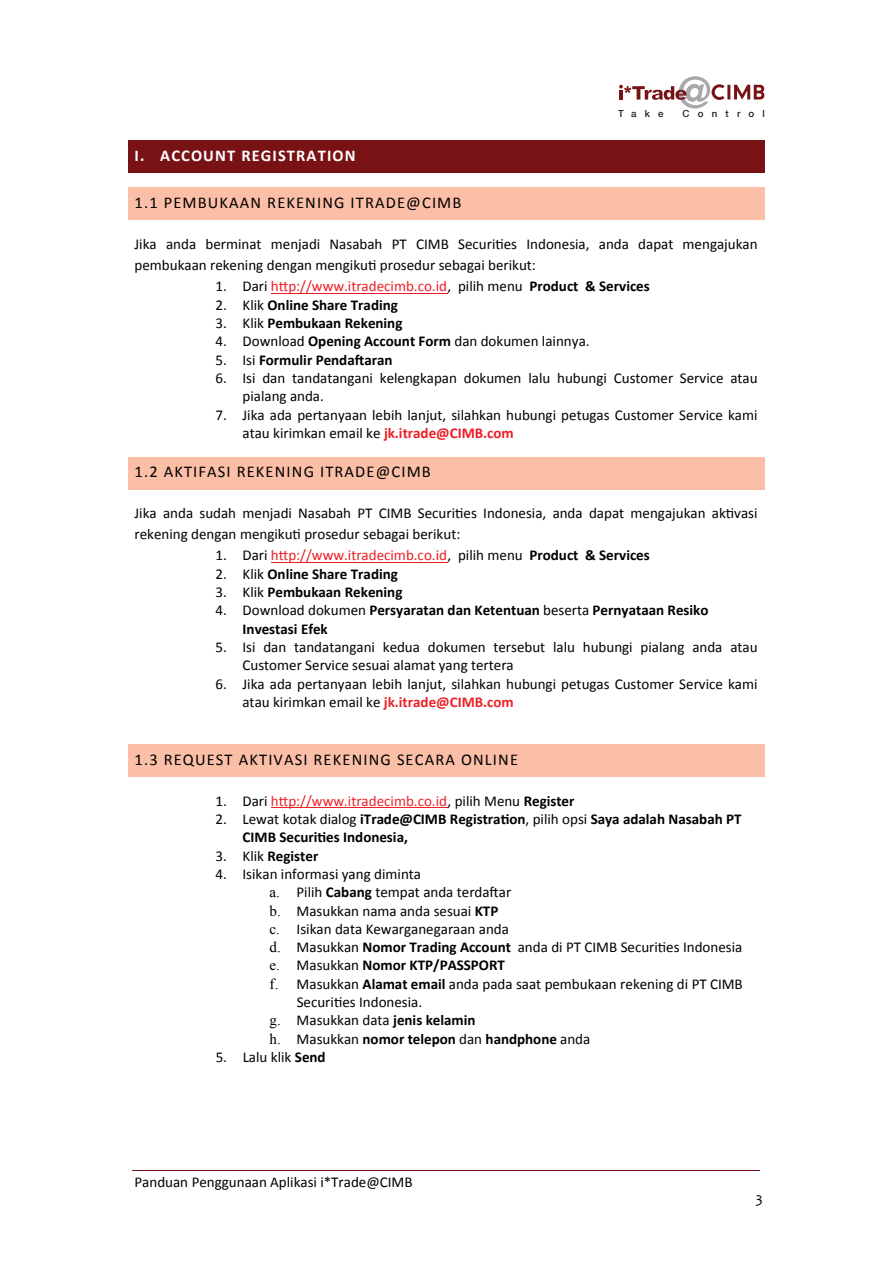
<style>
.page{position:relative;width:893px;height:1263px;background:#fff}
.page>*{position:absolute;margin:0;border:0;box-sizing:border-box;transform-origin:0 0}
.t1{font:16.5px "Calibri";letter-spacing:.07em;color:#010101}
.t2{font:700 16.5px "Calibri";letter-spacing:.07em;color:#fff}
.t3{font:15px/18.3px "Calibri";color:#010101}
.t4{font:700 15px/18.3px "Calibri";color:#010101}
.t5{font:15px "Calibri";color:#ed1c24}
.t6{font:15px "Calibri";color:#ec2227}
.t7{font:15px "Candara";color:#010101}
.t8{font:500 9.75px "Helvetica Neue";letter-spacing:.84em;color:#231f20}
.s1{color:#010101}
.s2{font-weight:700;color:#010101}
.s3{font-weight:400}
.s4{font-weight:700}
.s5{font-weight:700;color:#ed1c24}
.s6{font-weight:700;color:#ec2227}
.s7{font-family:"Times New Roman"}
.s8{font-family:"Times New Roman";font-weight:400}
</style>
<div class="page">
<div style="left:128px;top:744px;width:636px;height:33px;background:#fbbea7"></div>
<div style="left:128px;top:457px;width:636px;height:32px;background:#fbbea7"></div>
<div style="left:128px;top:188px;width:636px;height:32px;background:#fbbea7"></div>
<div style="left:128px;top:141px;width:636px;height:32px;background:#781214"></div>
<svg style="left:619px;top:76px;width:145px;height:32px"></svg>
<hr style="left:132px;top:1171px;width:628px;height:1px;background:#781214">
<hr style="left:271px;top:293px;width:176px;height:1px;background:#ed1c24">
<hr style="left:271px;top:562px;width:176px;height:1px;background:#ed1c24">
<hr style="left:271px;top:807px;width:176px;height:1px;background:#ec2227">
<p class="t8" style="left:618px;top:108px;width:47px">Take</p>
<p class="t8" style="left:682px;top:108px;width:84px">Control</p>
<p class="t2" style="left:134px;top:145px;width:223px">I. ACCOUNT REGISTRATION</p>
<p class="t1" style="left:134px;top:192px;width:328px">1.1 PEMBUKAAN REKENING ITRADE@CIMB</p>
<p class="t3" style="left:134px;top:233px;width:625px;line-height:21px">Jika anda berminat menjadi Nasabah PT CIMB Securities Indonesia, anda dapat mengajukan pembukaan rekening dengan mengikuti prosedur sebagai berikut:</p>
<p class="t5" style="left:215px;top:277px;width:436px"><span class="s1">1. Dari</span> http://www.itradecimb.co.id<span class="s1">, pilih menu</span> <span class="s2">Product &amp; Services</span></p>
<p class="t4" style="left:215px;top:295px;width:184px"><span class="s3">2. Klik</span> Online Share Trading</p>
<p class="t4" style="left:216px;top:313px;width:188px"><span class="s3">3. Klik</span> Pembukaan Rekening</p>
<p class="t3" style="left:216px;top:332px;width:376px">4. Download <span class="s4">Opening Account Form</span> dan dokumen lainnya.</p>
<p class="t4" style="left:215px;top:350px;width:179px"><span class="s3">5. Isi</span> Formulir Pendaftaran</p>
<p class="t3" style="left:242px;top:368px;width:517px;text-indent:-27px">6. Isi dan tandatangani kelengkapan dokumen lalu hubungi Customer Service atau pialang anda.</p>
<p class="t3" style="left:242px;top:405px;width:517px;text-indent:-27px">7. Jika ada pertanyaan lebih lanjut, silahkan hubungi petugas Customer Service kami atau kirimkan email ke <span class="s5">jk.itrade@CIMB.com</span></p>
<p class="t1" style="left:134px;top:461px;width:298px">1.2 AKTIFASI REKENING ITRADE@CIMB</p>
<p class="t3" style="left:134px;top:502px;width:624px;line-height:21px">Jika anda sudah menjadi Nasabah PT CIMB Securities Indonesia, anda dapat mengajukan aktivasi rekening dengan mengikuti prosedur sebagai berikut:</p>
<p class="t5" style="left:215px;top:546px;width:436px"><span class="s1">1. Dari</span> http://www.itradecimb.co.id<span class="s1">, pilih menu</span> <span class="s2">Product &amp; Services</span></p>
<p class="t4" style="left:215px;top:564px;width:184px"><span class="s3">2. Klik</span> Online Share Trading</p>
<p class="t4" style="left:216px;top:582px;width:188px"><span class="s3">3. Klik</span> Pembukaan Rekening</p>
<p class="t4" style="left:243px;top:601px;width:467px;text-indent:-27px"><span class="s3">4. Download dokumen</span> Persyaratan dan Ketentuan <span class="s3">beserta</span> Pernyataan Resiko<br>Investasi Efek</p>
<p class="t3" style="left:242px;top:637px;width:517px;text-indent:-27px">5. Isi dan tandatangani kedua dokumen tersebut lalu hubungi pialang anda atau<br>Customer Service sesuai alamat yang tertera</p>
<p class="t3" style="left:242px;top:674px;width:517px;text-indent:-27px">6. Jika ada pertanyaan lebih lanjut, silahkan hubungi petugas Customer Service kami atau kirimkan email ke <span class="s6">jk.itrade@CIMB.com</span></p>
<p class="t1" style="left:134px;top:749px;width:385px">1.3 REQUEST AKTIVASI REKENING SECARA ONLINE</p>
<p class="t6" style="left:215px;top:791px;width:360px"><span class="s1">1. Dari</span> http://www.itradecimb.co.id<span class="s1">, pilih Menu</span> <span class="s2">Register</span></p>
<p class="t4" style="left:243px;top:809px;width:500px;text-indent:-27px"><span class="s3">2. Lewat kotak dialog</span> iTrade@CIMB Registration<span class="s3">, pilih opsi</span> Saya adalah Nasabah PT<br>CIMB Securities Indonesia,</p>
<p class="t4" style="left:215px;top:846px;width:104px"><span class="s3">3. Klik</span> Register</p>
<p class="t3" style="left:215px;top:864px;width:207px">4. Isikan informasi yang diminta</p>
<p class="t3" style="left:269px;top:882px;width:243px"><span class="s7">a.</span> Pilih <span class="s4">Cabang</span> tempat anda terdaftar</p>
<p class="t3" style="left:270px;top:901px;width:230px"><span class="s7">b.</span> Masukkan nama anda sesuai <span class="s4">KTP</span></p>
<p class="t3" style="left:270px;top:919px;width:241px"><span class="s7">c.</span> Isikan data Kewarganegaraan anda</p>
<p class="t3" style="left:270px;top:937px;width:474px"><span class="s7">d.</span> Masukkan <span class="s4">Nomor Trading Account</span> anda di PT CIMB Securities Indonesia</p>
<p class="t4" style="left:270px;top:956px;width:237px"><span class="s8">e.</span> <span class="s3">Masukkan</span> Nomor KTP/PASSPORT</p>
<p class="t3" style="left:270px;top:974px;width:475px"><span class="s7">f.</span> Masukkan <span class="s4">Alamat email</span> anda pada saat pembukaan rekening di PT CIMB</p>
<p class="t3" style="left:297px;top:992px;width:127px">Securities Indonesia.</p>
<p class="t3" style="left:270px;top:1011px;width:207px"><span class="s7">g.</span> Masukkan data <span class="s4">jenis kelamin</span></p>
<p class="t4" style="left:270px;top:1029px;width:322px"><span class="s8">h.</span> <span class="s3">Masukkan</span> nomor telepon <span class="s3">dan</span> handphone <span class="s3">anda</span></p>
<p class="t3" style="left:216px;top:1047px;width:111px">5. Lalu klik <span class="s4">Send</span></p>
<p class="t3" style="left:134px;top:1172px;width:280px">Panduan Penggunaan Aplikasi i*Trade@CIMB</p>
<p class="t7" style="left:755px;top:1189px;width:9px">3</p>
</div>
